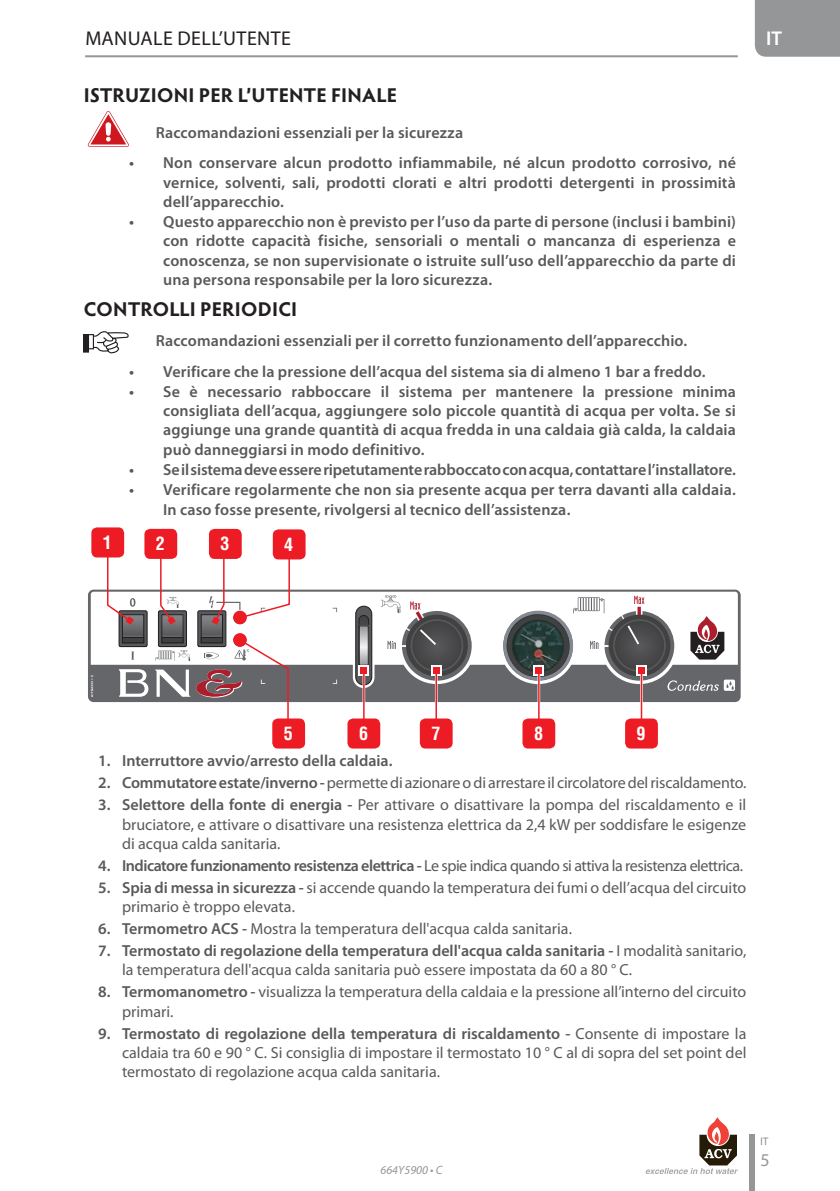
<style>
.page{position:relative;width:840px;height:1191px;background:#fff}
.page>*{position:absolute;margin:0;border:0;box-sizing:border-box;transform-origin:0 0}
.t1{font:700 20px "Hypatia Sans Pro";letter-spacing:.005em;color:#231f20}
.t2{font:20px "Myriad Pro";letter-spacing:.02em;color:#231f20}
.t3{font:600 20px "Myriad Pro";color:#fff}
.t4{font:700 condensed 18px "Helvetica LT Std";color:#fff}
.t5{font:18px "Myriad Pro";color:#949698}
.t6{font:600 16px/19.2px "Myriad Pro";letter-spacing:.01em;color:#58595b;text-align:justify}
.t7{font:16px/19.2px "Myriad Pro";color:#58595b}
.t8{font:16px "Myriad Pro";letter-spacing:-.03em;color:#58595b}
.t9{font:600 16px "Myriad Pro";letter-spacing:-.01em;color:#58595b}
.t10{font:italic 12px "Myriad Pro";color:#949698}
.t11{font:9.8px "Eurostile LT Std";color:#808285}
.s1{font-weight:600}
</style>
<div class="page">
<div style="left:754px;top:0;width:85px;height:57px;background:#949698"></div>
<hr style="left:85px;top:55px;width:652px;height:2px;background:#949698">
<svg style="left:88px;top:111px;width:41px;height:36px"></svg>
<div style="left:105px;top:122px;width:6px;height:14px;background:#fff;border-radius:3px"></div>
<div style="left:83px;top:335px;width:5px;height:17px;background:#231f20"></div>
<svg style="left:87px;top:332px;width:41px;height:22px"></svg>
<svg style="left:88px;top:589px;width:652px;height:113px"></svg>
<div style="left:91px;top:527px;width:33px;height:30px;background:#ed1c24;border-radius:6px"></div>
<div style="left:144px;top:529px;width:33px;height:30px;background:#ed1c24;border-radius:6px"></div>
<div style="left:209px;top:529px;width:32px;height:30px;background:#ed1c24;border-radius:6px"></div>
<div style="left:272px;top:529px;width:33px;height:30px;background:#ed1c24;border-radius:6px"></div>
<div style="left:272px;top:718px;width:33px;height:30px;background:#ed1c24;border-radius:6px"></div>
<div style="left:419px;top:718px;width:33px;height:30px;background:#ed1c24;border-radius:6px"></div>
<div style="left:347px;top:718px;width:33px;height:30px;background:#ed1c24;border-radius:6px"></div>
<div style="left:522px;top:718px;width:33px;height:30px;background:#ed1c24;border-radius:6px"></div>
<div style="left:624px;top:718px;width:33px;height:30px;background:#ed1c24;border-radius:6px"></div>
<svg style="left:106px;top:551px;width:628px;height:173px"></svg>
<svg style="left:645px;top:1117px;width:92px;height:57px"></svg>
<div style="left:748px;top:1134px;width:6px;height:57px;background:#949698"></div>
<p class="t2" style="left:85px;top:26px;width:207px">MANUALE DELL’UTENTE</p>
<p class="t1" style="left:84px;top:81px;width:314px">ISTRUZIONI PER L’UTENTE FINALE</p>
<p class="t6" style="left:156px;top:122px;width:309px">Raccomandazioni essenziali per la sicurezza</p>
<p class="t6" style="left:163px;top:153px;width:574px;text-indent:-34px">• Non conservare alcun prodotto infiammabile, né alcun prodotto corrosivo, né vernice, solventi, sali, prodotti clorati e altri prodotti detergenti in prossimità dell’apparecchio.</p>
<p class="t6" style="left:163px;top:212px;width:574px;text-indent:-34px">• Questo apparecchio non è previsto per l’uso da parte di persone (inclusi i bambini) con ridotte capacità fisiche, sensoriali o mentali o mancanza di esperienza e conoscenza, se non supervisionate o istruite sull’uso dell’apparecchio da parte di una persona responsabile per la loro sicurezza.</p>
<p class="t1" style="left:84px;top:294px;width:215px">CONTROLLI PERIODICI</p>
<p class="t6" style="left:156px;top:331px;width:532px">Raccomandazioni essenziali per il corretto funzionamento dell’apparecchio.</p>
<p class="t6" style="left:129px;top:361px;width:577px">• Verificare che la pressione dell’acqua del sistema sia di almeno 1 bar a freddo.</p>
<p class="t6" style="left:163px;top:382px;width:574px;text-indent:-34px">• Se è necessario rabboccare il sistema per mantenere la pressione minima consigliata dell’acqua, aggiungere solo piccole quantità di acqua per volta. Se si aggiunge una grande quantità di acqua fredda in una caldaia già calda, la caldaia può danneggiarsi in modo definitivo.</p>
<p class="t9" style="left:129px;top:459px;width:608px">• Se il sistema deve essere ripetutamente rabboccato con acqua, contattare l’installatore.</p>
<p class="t6" style="left:163px;top:480px;width:574px;text-indent:-34px">• Verificare regolarmente che non sia presente acqua per terra davanti alla caldaia.<br>In caso fosse presente, rivolgersi al tecnico dell’assistenza.</p>
<p class="t4" style="left:103px;top:531px;width:10px">1</p>
<p class="t4" style="left:156px;top:532px;width:10px">2</p>
<p class="t4" style="left:220px;top:532px;width:10px">3</p>
<p class="t4" style="left:284px;top:533px;width:10px">4</p>
<p class="t3" style="left:765px;top:26px;width:17px">IT</p>
<p class="t4" style="left:283px;top:722px;width:10px">5</p>
<p class="t4" style="left:359px;top:722px;width:10px">6</p>
<p class="t4" style="left:431px;top:722px;width:10px">7</p>
<p class="t4" style="left:533px;top:722px;width:10px">8</p>
<p class="t4" style="left:636px;top:722px;width:10px">9</p>
<p class="t6" style="left:98px;top:751px;width:295px">1. Interruttore avvio/arresto della caldaia.</p>
<p class="t7" style="left:98px;top:773px;width:649px"><span class="s1">2. Commutatore estate/inverno -</span> permette di azionare o di arrestare il circolatore del riscaldamento.</p>
<p class="t7" style="left:122px;top:795px;width:625px;text-align:justify;text-indent:-24px"><span class="s1">3. Selettore della fonte di energia -</span> Per attivare o disattivare la pompa del riscaldamento e il bruciatore, e attivare o disattivare una resistenza elettrica da 2,4 kW per soddisfare le esigenze di acqua calda sanitaria.</p>
<p class="t8" style="left:98px;top:855px;width:646px"><span class="s1">4. Indicatore funzionamento resistenza elettrica -</span> Le spie indica quando si attiva la resistenza elettrica.</p>
<p class="t7" style="left:122px;top:877px;width:625px;text-indent:-24px"><span class="s1">5. Spia di messa in sicurezza -</span> si accende quando la temperatura dei fumi o dell’acqua del circuito primario è troppo elevata.</p>
<p class="t7" style="left:98px;top:918px;width:475px"><span class="s1">6. Termometro ACS -</span> Mostra la temperatura dell'acqua calda sanitaria.</p>
<p class="t7" style="left:122px;top:941px;width:625px;text-indent:-24px"><span class="s1">7. Termostato di regolazione della temperatura dell'acqua calda sanitaria -</span> I modalità sanitario, la temperatura dell'acqua calda sanitaria può essere impostata da 60 a 80 ° C.</p>
<p class="t7" style="left:122px;top:982px;width:625px;text-indent:-24px"><span class="s1">8. Termomanometro -</span> visualizza la temperatura della caldaia e la pressione all’interno del circuito primari.</p>
<p class="t7" style="left:122px;top:1023px;width:625px;text-align:justify;text-indent:-24px"><span class="s1">9. Termostato di regolazione della temperatura di riscaldamento -</span> Consente di impostare la caldaia tra 60 e 90 ° C. Si consiglia di impostare il termostato 10 ° C al di sopra del set point del termostato di regolazione acqua calda sanitaria.</p>
<p class="t10" style="left:380px;top:1162px;width:63px">664Y5900 • C</p>
<p class="t11" style="left:760px;top:1135px;width:9px">it</p>
<p class="t5" style="left:760px;top:1149px;width:11px">5</p>
</div>
